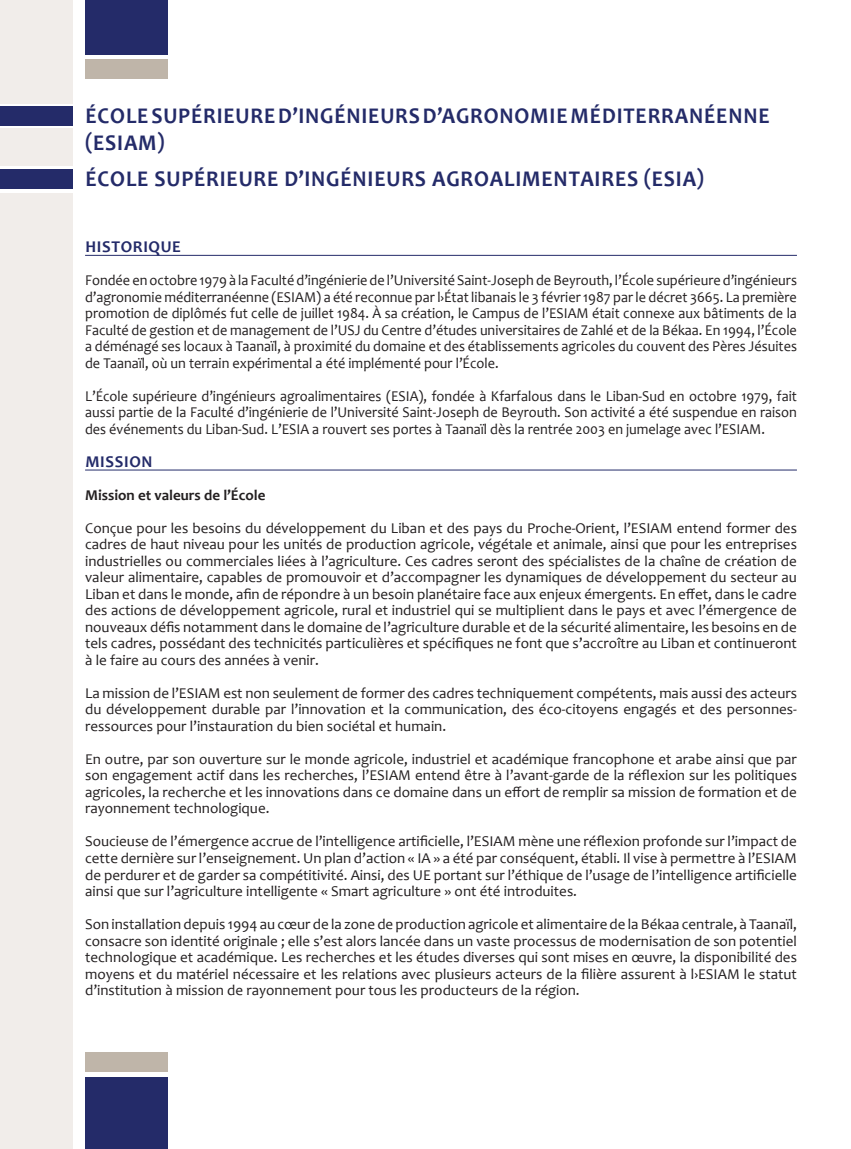
<style>
.page{position:relative;width:851px;height:1149px;background:#fff}
.page>*{position:absolute;margin:0;border:0;box-sizing:border-box;transform-origin:0 0}
.Title_name{font:700 22.5px/27px "Candara";letter-spacing:.04em;color:#242b69;scale:.95 1}
.Title_Underline{font:700 16.5px "Candara";letter-spacing:.04em;color:#242b69}
.t1{font:15px/16.5px "Candara";color:#231f20;text-align:justify}
.t2{font:15px/16.5px "Candara";color:#231f20;text-align:justify;scale:.95 1}
.t3{font:700 15px "Candara";color:#231f20}
</style>
<div class="page">
<div style="left:85px;top:1076px;width:83px;height:72px;background:#242b69"></div>
<div style="left:85px;top:1051px;width:83px;height:19px;background:#bfb5a9"></div>
<div style="left:85px;top:60px;width:83px;height:19px;background:#bfb5a9"></div>
<div style="left:85px;top:0;width:83px;height:54px;background:#242b69"></div>
<div style="left:0;top:129px;width:72px;height:1019px;background:#f1edea"></div>
<hr style="left:85px;top:255px;width:711px;height:1px;background:#242b69">
<hr style="left:85px;top:469px;width:711px;height:1px;background:#242b69">
<div style="left:0;top:106px;width:72px;height:19px;background:#242b69"></div>
<div style="left:0;top:0;width:72px;height:103px;background:#f1edea"></div>
<svg style="left:0;top:166px;width:72px;height:26px"></svg>
<div style="left:0;top:169px;width:72px;height:19px;background:#242b69"></div>
<p class="Title_name" style="left:85px;top:102px;width:722px">ÉCOLE SUPÉRIEURE D’INGÉNIEURS D’AGRONOMIE MÉDITERRANÉENNE (ESIAM)</p>
<p class="Title_name" style="left:85px;top:165px;width:652px">ÉCOLE SUPÉRIEURE D’INGÉNIEURS AGROALIMENTAIRES (ESIA)</p>
<p class="Title_Underline" style="left:85px;top:236px;width:97px">HISTORIQUE</p>
<p class="t2" style="left:85px;top:272px;width:750px">Fondée en octobre 1979 à la Faculté d’ingénierie de l’Université Saint-Joseph de Beyrouth, l’École supérieure d’ingénieurs d’agronomie méditerranéenne (ESIAM) a été reconnue par l›État libanais le 3 février 1987 par le décret 3665. La première promotion de diplômés fut celle de juillet 1984. À sa création, le Campus de l’ESIAM était connexe aux bâtiments de la Faculté de gestion et de management de l’USJ du Centre d’études universitaires de Zahlé et de la Békaa. En 1994, l’École a déménagé ses locaux à Taanaïl, à proximité du domaine et des établissements agricoles du couvent des Pères Jésuites de Taanaïl, où un terrain expérimental a été implémenté pour l’École.</p>
<p class="t2" style="left:85px;top:387px;width:750px">L’École supérieure d’ingénieurs agroalimentaires (ESIA), fondée à Kfarfalous dans le Liban-Sud en octobre 1979, fait aussi partie de la Faculté d’ingénierie de l’Université Saint-Joseph de Beyrouth. Son activité a été suspendue en raison des événements du Liban-Sud. L’ESIA a rouvert ses portes à Taanaïl dès la rentrée 2003 en jumelage avec l’ESIAM.</p>
<p class="Title_Underline" style="left:85px;top:451px;width:69px">MISSION</p>
<p class="t3" style="left:85px;top:485px;width:182px">Mission et valeurs de l’École</p>
<p class="t1" style="left:85px;top:519px;width:713px">Conçue pour les besoins du développement du Liban et des pays du Proche-Orient, l’ESIAM entend former des cadres de haut niveau pour les unités de production agricole, végétale et animale, ainsi que pour les entreprises industrielles ou commerciales liées à l’agriculture. Ces cadres seront des spécialistes de la chaîne de création de valeur alimentaire, capables de promouvoir et d’accompagner les dynamiques de développement du secteur au Liban et dans le monde, afin de répondre à un besoin planétaire face aux enjeux émergents. En effet, dans le cadre des actions de développement agricole, rural et industriel qui se multiplient dans le pays et avec l’émergence de nouveaux défis notamment dans le domaine de l’agriculture durable et de la sécurité alimentaire, les besoins en de tels cadres, possédant des technicités particulières et spécifiques ne font que s’accroître au Liban et continueront à le faire au cours des années à venir.</p>
<p class="t1" style="left:85px;top:684px;width:713px">La mission de l’ESIAM est non seulement de former des cadres techniquement compétents, mais aussi des acteurs du développement durable par l’innovation et la communication, des éco-citoyens engagés et des personnes&shy;ressources pour l’instauration du bien sociétal et humain.</p>
<p class="t1" style="left:85px;top:750px;width:713px">En outre, par son ouverture sur le monde agricole, industriel et académique francophone et arabe ainsi que par son engagement actif dans les recherches, l’ESIAM entend être à l’avant-garde de la réflexion sur les politiques agricoles, la recherche et les innovations dans ce domaine dans un effort de remplir sa mission de formation et de rayonnement technologique.</p>
<p class="t1" style="left:85px;top:833px;width:713px">Soucieuse de l’émergence accrue de l’intelligence artificielle, l’ESIAM mène une réflexion profonde sur l’impact de cette dernière sur l’enseignement. Un plan d’action « IA » a été par conséquent, établi. Il vise à permettre à l’ESIAM de perdurer et de garder sa compétitivité. Ainsi, des UE portant sur l’éthique de l’usage de l’intelligence artificielle ainsi que sur l’agriculture intelligente « Smart agriculture » ont été introduites.</p>
<p class="t1" style="left:85px;top:915px;width:713px">Son installation depuis 1994 au cœur de la zone de production agricole et alimentaire de la Békaa centrale, à Taanaïl, consacre son identité originale ; elle s’est alors lancée dans un vaste processus de modernisation de son potentiel technologique et académique. Les recherches et les études diverses qui sont mises en œuvre, la disponibilité des moyens et du matériel nécessaire et les relations avec plusieurs acteurs de la filière assurent à l›ESIAM le statut d’institution à mission de rayonnement pour tous les producteurs de la région.</p>
</div>
